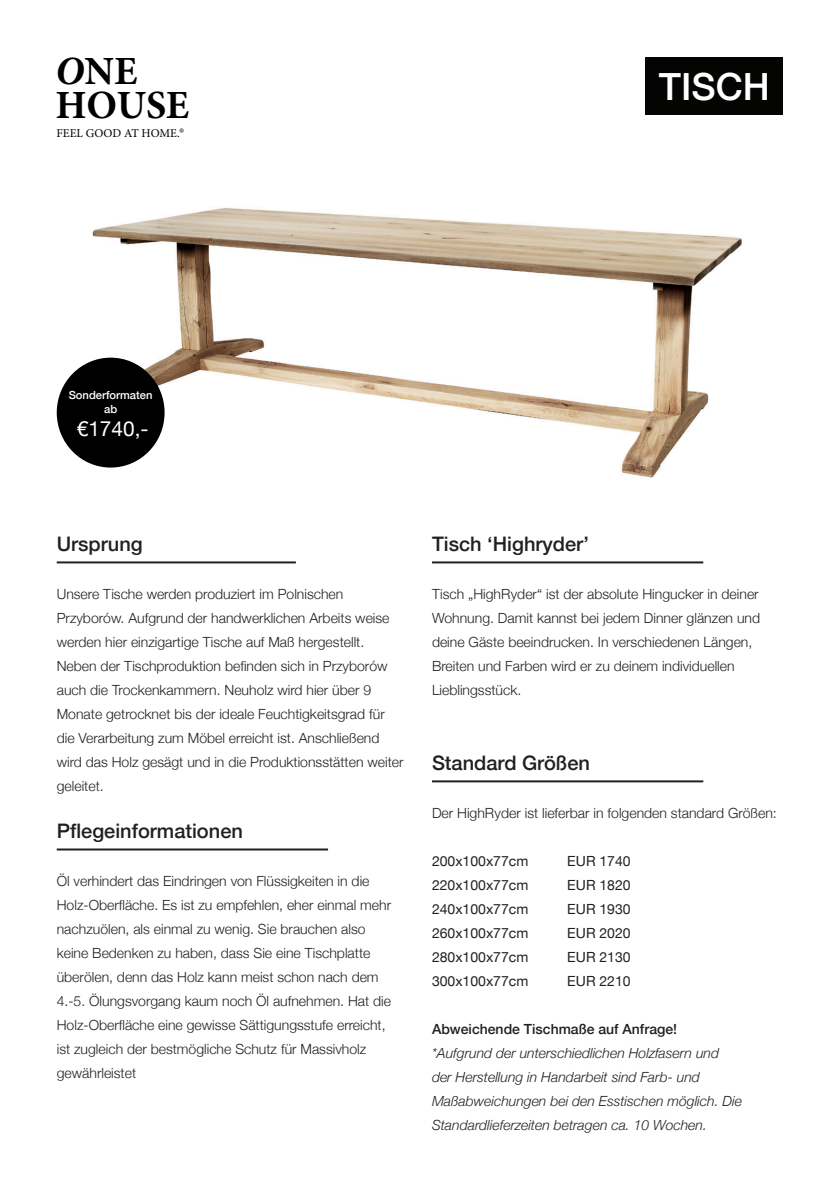
<style>
.page{position:relative;width:840px;height:1191px;background:#fff}
.page>*{position:absolute;margin:0;border:0;box-sizing:border-box;transform-origin:0 0}
.t1{font:700 40px/34.2px "Minion Pro";letter-spacing:-.01em;color:#000001}
.t2{font:500 37.4px "Helvetica Neue";color:#fff}
.t3{font:20.8px "Helvetica Neue";color:#fff}
.t4{font:500 20px "Helvetica Neue";color:#231f20}
.t5{font:300 14px/24px "Helvetica Neue";color:#231f20}
.t6{font:italic 300 14px/24px "Helvetica Neue";color:#231f20}
.t7{font:14px "Helvetica Neue";color:#231f20}
.t8{font:500 14px "Helvetica Neue";color:#231f20}
.t9{font:12px "Minion Pro";color:#000001}
.t10{font:500 11.2px/13.4px "Helvetica Neue";color:#fff;text-align:center}
.s1{font-style:italic}
.s2{font-size:16px;color:#231f20}
</style>
<div class="page">
<div style="left:645px;top:57px;width:137px;height:58px;background:#040503"></div>
<img style="left:57px;top:208px;width:685px;height:270px">
<hr style="left:57px;top:561px;width:239px;height:2px;background:#231f20">
<hr style="left:432px;top:561px;width:271px;height:2px;background:#231f20">
<hr style="left:432px;top:780px;width:271px;height:2px;background:#231f20">
<hr style="left:57px;top:848px;width:271px;height:2px;background:#231f20">
<div style="left:57px;top:358px;width:107px;height:109px;background:#000;border-radius:50%"></div>
<h1 class="t1" style="left:56px;top:53px;width:135px"><span class="s1">O</span>NE<br>HOUSE</h1>
<p class="t9" style="left:57px;top:125px;width:129px">FEEL GOOD AT HOME.<span class="s2">®</span></p>
<p class="t2" style="left:658px;top:57px;width:112px">TISCH</p>
<p class="t10" style="left:69px;top:387px;width:85px">Sonderformaten ab</p>
<p class="t3" style="left:77px;top:414px;width:73px">€1740,-</p>
<p class="t4" style="left:57px;top:527px;width:87px">Ursprung</p>
<p class="t5" style="left:57px;top:581px;width:348px">Unsere Tische werden produziert im Polnischen Przyborów. Aufgrund der handwerklichen Arbeits weise werden hier einzigartige Tische auf Maß hergestellt.<br>Neben der Tischproduktion befinden sich in Przyborów auch die Trockenkammern. Neuholz wird hier über 9<br>Monate getrocknet bis der ideale Feuchtigkeitsgrad für die Verarbeitung zum Möbel erreicht ist. Anschließend wird das Holz gesägt und in die Produktionsstätten weiter geleitet.</p>
<p class="t4" style="left:57px;top:814px;width:187px">Pflegeinformationen</p>
<p class="t5" style="left:57px;top:867px;width:336px">Öl verhindert das Eindringen von Flüssigkeiten in die Holz-Oberfläche. Es ist zu empfehlen, eher einmal mehr nachzuölen, als einmal zu wenig. Sie brauchen also keine Bedenken zu haben, dass Sie eine Tischplatte überölen, denn das Holz kann meist schon nach dem 4.-5. Ölungsvorgang kaum noch Öl aufnehmen. Hat die Holz-Oberfläche eine gewisse Sättigungsstufe erreicht, ist zugleich der bestmögliche Schutz für Massivholz gewährleistet</p>
<p class="t4" style="left:432px;top:527px;width:158px">Tisch ‘Highryder’</p>
<p class="t5" style="left:432px;top:581px;width:329px">Tisch „HighRyder“ ist der absolute Hingucker in deiner Wohnung. Damit kannst bei jedem Dinner glänzen und deine Gäste beeindrucken. In verschiedenen Längen, Breiten und Farben wird er zu deinem individuellen Lieblingsstück.</p>
<p class="t4" style="left:432px;top:747px;width:159px">Standard Größen</p>
<p class="t5" style="left:432px;top:800px;width:346px">Der HighRyder ist lieferbar in folgenden standard Größen:</p>
<p class="t7" style="left:432px;top:851px;width:98px">200x100x77cm</p>
<p class="t7" style="left:567px;top:851px;width:65px">EUR 1740</p>
<p class="t7" style="left:432px;top:875px;width:98px">220x100x77cm</p>
<p class="t7" style="left:567px;top:875px;width:65px">EUR 1820</p>
<p class="t7" style="left:432px;top:899px;width:98px">240x100x77cm</p>
<p class="t7" style="left:567px;top:899px;width:65px">EUR 1930</p>
<p class="t7" style="left:432px;top:923px;width:98px">260x100x77cm</p>
<p class="t7" style="left:567px;top:923px;width:65px">EUR 2020</p>
<p class="t7" style="left:432px;top:947px;width:98px">280x100x77cm</p>
<p class="t7" style="left:567px;top:947px;width:65px">EUR 2130</p>
<p class="t7" style="left:432px;top:971px;width:98px">300x100x77cm</p>
<p class="t7" style="left:567px;top:971px;width:65px">EUR 2210</p>
<p class="t8" style="left:432px;top:1018px;width:246px">Abweichende Tischmaße auf Anfrage!</p>
<p class="t6" style="left:432px;top:1040px;width:311px">*Aufgrund der unterschiedlichen Holzfasern und der Herstellung in Handarbeit sind Farb- und Maßabweichungen bei den Esstischen möglich. Die Standardlieferzeiten betragen ca. 10 Wochen.</p>
</div>
